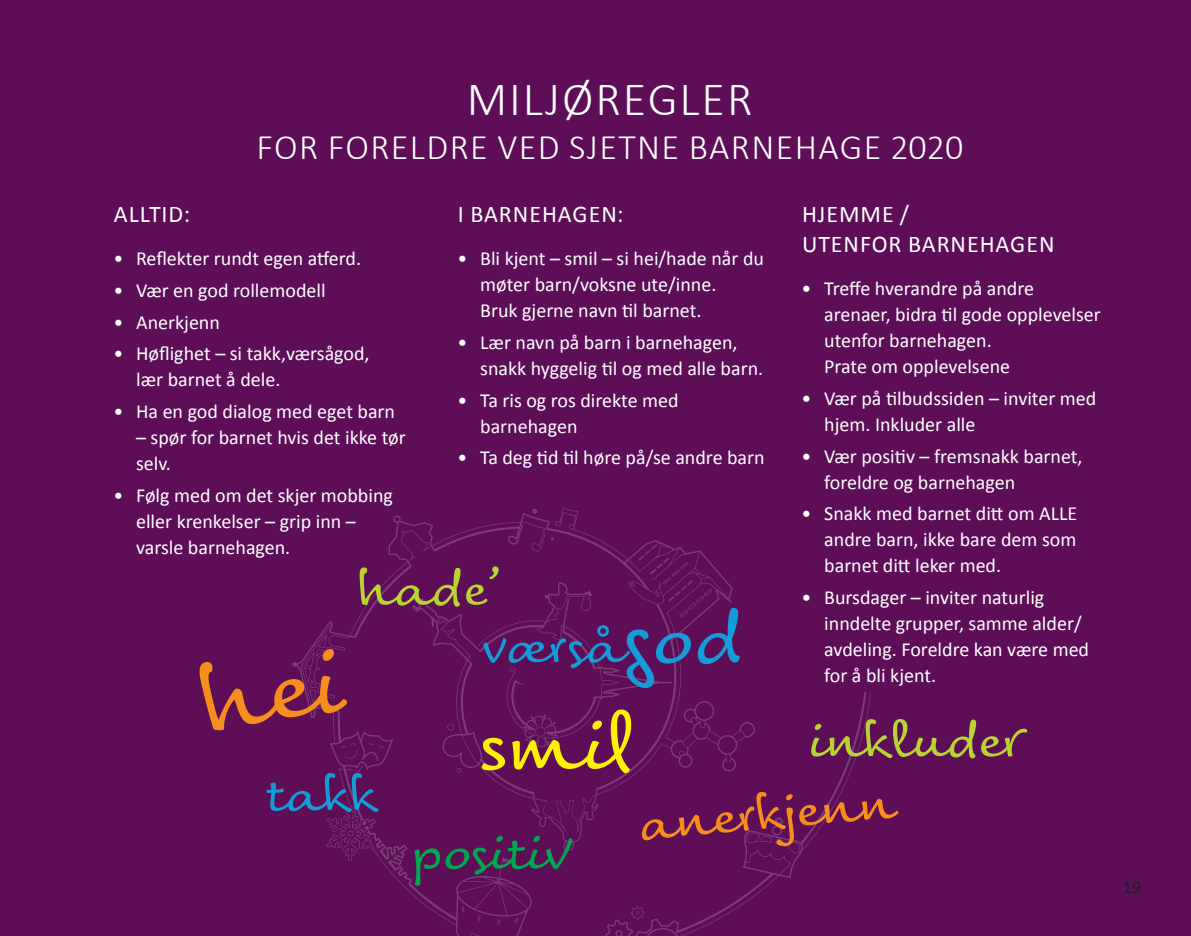
<style>
.page{position:relative;width:1191px;height:936px;background:#fff}
.page>*{position:absolute;margin:0;border:0;box-sizing:border-box;transform-origin:0 0}
.t1{font:80px "Tornac";color:#fff101}
.t2{font:54px "Tornac";color:#b8d432}
.t3{font:54px "Tornac";color:#149bd8}
.t4{font:54px "Tornac";color:#f68e1e}
.t5{font:54px "Tornac";color:#00a74e}
.t6{font:300 48px "Calibri";letter-spacing:.04em;color:#fff}
.t7{font:300 36px "Calibri";letter-spacing:.04em;color:#fff}
.t8{font:24px/30px "Calibri";letter-spacing:.04em;color:#fff}
.t9{font:20px/26px "Calibri";color:#fff}
.t10{font:18px "Calibri";color:#231f20}
.s1{font-size:80px}
</style>
<div class="page">
<div style="left:0;top:0;width:1191px;height:935px;background:#5d0e57"></div>
<svg style="left:312px;top:508px;width:559px;height:427px"></svg>
<svg style="left:292px;top:646px;width:56px;height:86px"></svg>
<h3 class="t6" style="left:467px;top:70px;width:287px">MILJØREGLER</h3>
<h3 class="t7" style="left:256px;top:124px;width:708px">FOR FORELDRE VED SJETNE BARNEHAGE 2020</h3>
<p class="t8" style="left:114px;top:198px;width:78px">ALLTID:</p>
<p class="t9" style="left:113px;top:245px;width:249px">• Reflekter rundt egen atferd.</p>
<p class="t9" style="left:113px;top:277px;width:214px">• Vær en god rollemodell</p>
<p class="t9" style="left:113px;top:308px;width:108px">• Anerkjenn</p>
<p class="t9" style="left:136px;top:340px;width:235px;text-indent:-23px">• Høflighet – si takk,værsågod, lær barnet å dele.</p>
<p class="t9" style="left:113px;top:398px;width:283px">• Ha en god dialog med eget barn</p>
<p class="t9" style="left:136px;top:424px;width:271px">– spør for barnet hvis det ikke tør selv.</p>
<p class="t9" style="left:136px;top:481px;width:258px;text-indent:-23px">• Følg med om det skjer mobbing eller krenkelser – grip inn – varsle barnehagen.</p>
<p class="t8" style="left:458px;top:198px;width:167px">I BARNEHAGEN:</p>
<p class="t9" style="left:480px;top:245px;width:285px;text-indent:-23px">• Bli kjent – smil – si hei/hade når du møter barn/voksne ute/inne.<br>Bruk gjerne navn til barnet.</p>
<p class="t9" style="left:480px;top:329px;width:284px;text-indent:-23px">• Lær navn på barn i barnehagen, snakk hyggelig til og med alle barn.</p>
<p class="t9" style="left:480px;top:386px;width:200px;text-indent:-23px">• Ta ris og ros direkte med barnehagen</p>
<p class="t9" style="left:457px;top:444px;width:309px">• Ta deg tid til høre på/se andre barn</p>
<h2 class="t2" style="left:357px;top:551px;width:149px">hade’</h2>
<h2 class="t3" style="left:481px;top:608px;width:264px">værså<span class="s1">god</span></h2>
<p class="t8" style="left:802px;top:198px;width:254px">HJEMME /<br>UTENFOR BARNEHAGEN</p>
<p class="t9" style="left:824px;top:275px;width:278px;text-indent:-23px">• Treffe hverandre på andre arenaer, bidra til gode opplevelser utenfor barnehagen.<br>Prate om opplevelsene</p>
<p class="t9" style="left:824px;top:385px;width:274px;text-indent:-23px">• Vær på tilbudssiden – inviter med hjem. Inkluder alle</p>
<p class="t9" style="left:824px;top:442px;width:260px;text-indent:-23px">• Vær positiv – fremsnakk barnet, foreldre og barnehagen</p>
<p class="t9" style="left:824px;top:500px;width:255px;text-align:justify;text-indent:-23px">• Snakk med barnet ditt om ALLE andre barn, ikke bare dem som barnet ditt leker med.</p>
<p class="t9" style="left:824px;top:584px;width:266px;text-indent:-23px">• Bursdager – inviter naturlig inndelte grupper, samme alder/ avdeling. Foreldre kan være med for å bli kjent.</p>
<h2 class="t3" style="left:266px;top:757px;width:112px">takk</h2>
<h1 class="t1" style="left:481px;top:689px;width:152px">smil</h1>
<h2 class="t2" style="left:808px;top:703px;width:214px">inkluder</h2>
<h2 class="t5" style="left:412px;top:815px;width:159px">positiv</h2>
<h2 class="t4" style="left:635px;top:786px;width:260px;rotate:-5deg">anerkjenn</h2>
<p class="t10" style="left:1123px;top:874px;width:20px">19</p>
</div>
